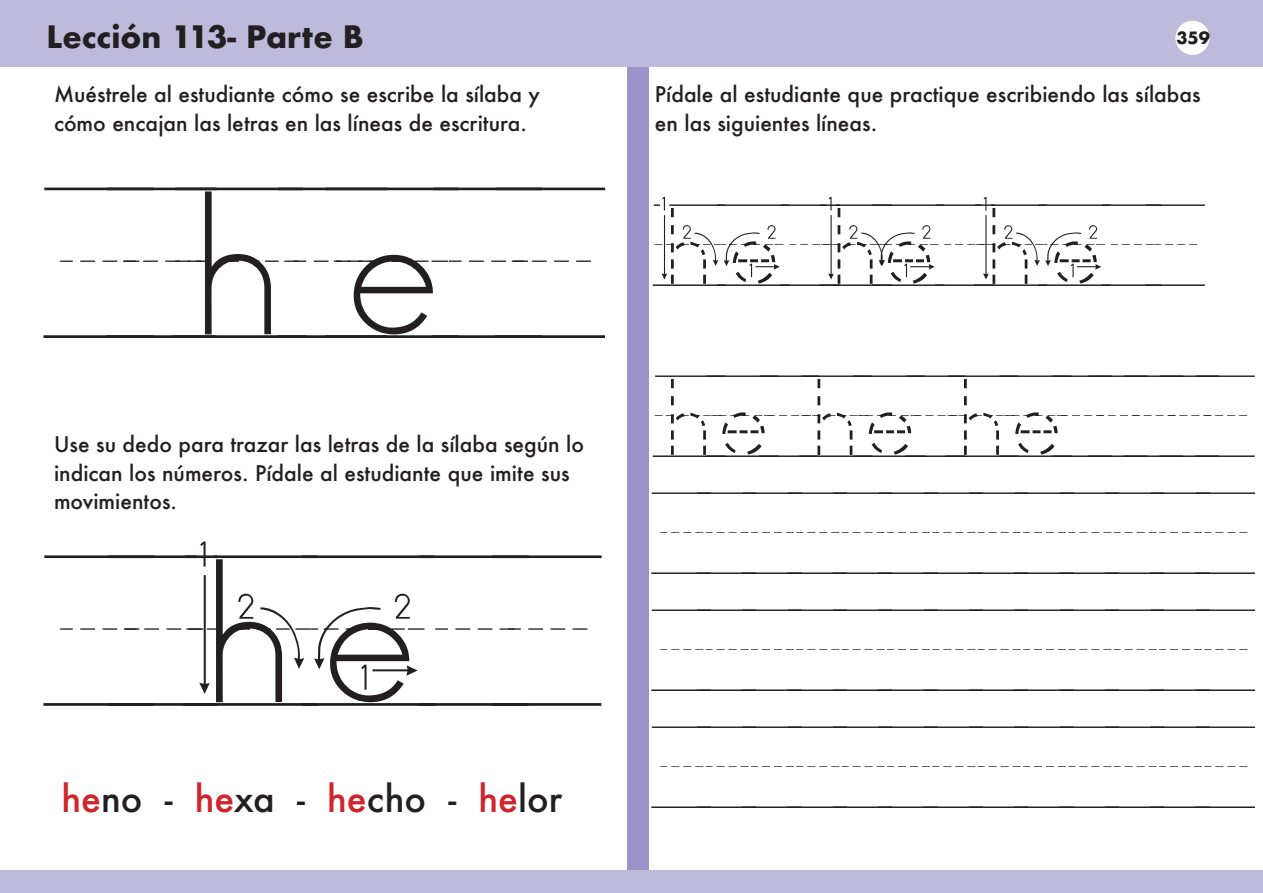
<style>
.page{position:relative;width:1263px;height:893px;background:#fff}
.page>*{position:absolute;margin:0;border:0;box-sizing:border-box;transform-origin:0 0}
.t1{font:180px "Abc Print Arrow";color:#231f20}
.t2{font:97.5px "Abc Print Dotted Lined";color:#231f20}
.t3{font:97.5px "Abc Print Arrow Dotted";color:#231f20}
.t4{font:500 36px "Futura";color:#231f20}
.t5{font:700 30px "Futura";color:#231f20}
.t6{font:500 21px/28.5px "Futura";color:#231f20}
.t7{font:700 16.5px "Futura";color:#231f20}
.s1{font-family:"Abc Print Lined"}
.s2{color:#d1232a}
</style>
<div class="page">
<div style="left:627px;top:0;width:21px;height:893px;background:#9a94c8"></div>
<div style="left:0;top:0;width:1263px;height:66px;background:#bdbadb"></div>
<div style="left:0;top:871px;width:1263px;height:22px;background:#bdbadb"></div>
<div style="left:1175px;top:21px;width:34px;height:34px;background:#fff;border-radius:50%"></div>
<p class="t5" style="left:47px;top:15px;width:319px">Lección 113- Parte B</p>
<p class="t6" style="left:54px;top:80px;width:487px">Muéstrele al estudiante cómo se escribe la sílaba y</p>
<p class="t6" style="left:54px;top:109px;width:474px">cómo encajan las letras en las líneas de escritura.</p>
<p class="t1" style="left:54px;top:158px;width:544px">//<span class="s1">h/e</span>//</p>
<p class="t6" style="left:54px;top:430px;width:532px">Use su dedo para trazar las letras de la sílaba según lo indican los números. Pídale al estudiante que imite sus movimientos.</p>
<p class="t1" style="left:54px;top:525px;width:540px">//he//</p>
<p class="t4" style="left:61px;top:774px;width:502px"><span class="s2">he</span>no - <span class="s2">he</span>xa - <span class="s2">he</span>cho - <span class="s2">he</span>lor</p>
<p class="t7" style="left:1176px;top:26px;width:35px">359</p>
<p class="t6" style="left:655px;top:80px;width:547px">Pídale al estudiante que practique escribiendo las sílabas en las siguientes líneas.</p>
<p class="t3" style="left:657px;top:188px;width:545px">he/he/he//</p>
<p class="t2" style="left:657px;top:359px;width:595px">HE/HE/HE/////</p>
<p class="t2" style="left:657px;top:476px;width:595px">/////////////</p>
<p class="t2" style="left:657px;top:593px;width:595px">/////////////</p>
<p class="t2" style="left:657px;top:710px;width:595px">/////////////</p>
</div>
